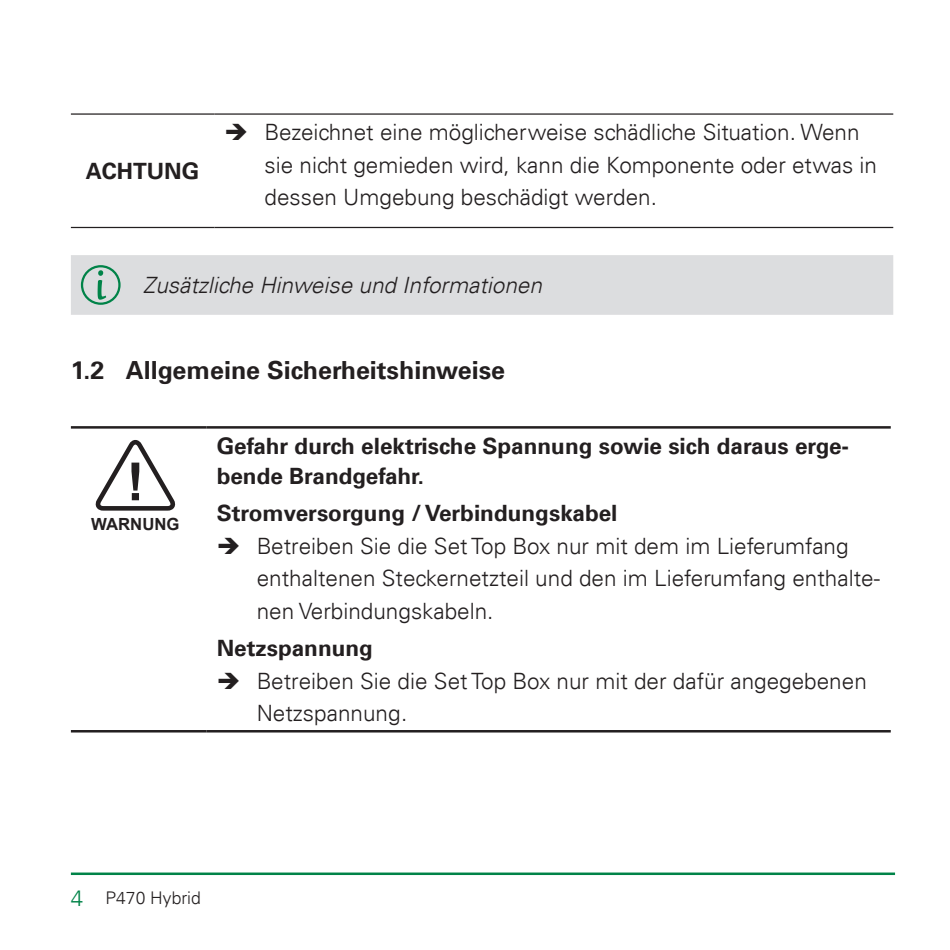
<style>
.page{position:relative;width:950px;height:950px;background:#fff}
.page>*{position:absolute;margin:0;border:0;box-sizing:border-box;transform-origin:0 0}
.t1{font:700 25px "Univers LT";color:#231f20}
.t2{font:300 22.5px/32.5px "Univers LT";color:#231f20}
.t3{font:700 22.5px/30px "Univers LT";color:#231f20}
.t4{font:italic 300 22.5px "Univers LT";color:#231f20}
.t5{font:300 17.5px "Univers LT";color:#231f20}
.t6{font:700 16.75px "Arial";color:#231f20}
.s1{font-size:22.5px;color:#008348}
</style>
<div class="page">
<hr style="left:71px;top:872px;width:824px;height:3px;background:#008348">
<hr style="left:71px;top:113px;width:143px;height:2px;background:#231f20">
<hr style="left:214px;top:113px;width:679px;height:2px;background:#231f20">
<hr style="left:71px;top:227px;width:143px;height:1px;background:#231f20">
<hr style="left:214px;top:227px;width:679px;height:1px;background:#231f20">
<div style="left:71px;top:255px;width:822px;height:60px;background:#dcdddf"></div>
<svg style="left:81px;top:265px;width:40px;height:40px"></svg>
<hr style="left:71px;top:426px;width:136px;height:2px;background:#231f20">
<hr style="left:207px;top:426px;width:683px;height:2px;background:#231f20">
<hr style="left:71px;top:730px;width:136px;height:2px;background:#231f20">
<hr style="left:207px;top:730px;width:683px;height:2px;background:#231f20">
<svg style="left:95px;top:440px;width:81px;height:71px"></svg>
<p class="t3" style="left:86px;top:156px;width:115px">ACHTUNG</p>
<p class="t2" style="left:264px;top:116px;width:614px">Bezeichnet eine möglicherweise schädliche Situation. Wenn sie nicht gemieden wird, kann die Komponente oder etwas in dessen Umgebung beschädigt werden.</p>
<p class="t4" style="left:143px;top:271px;width:400px">Zusätzliche Hinweise und Informationen</p>
<p class="t1" style="left:71px;top:355px;width:436px">1.2 Allgemeine Sicherheitshinweise</p>
<p class="t6" style="left:91px;top:513px;width:90px">WARNUNG</p>
<p class="t3" style="left:217px;top:431px;width:634px">Gefahr durch elektrische Spannung sowie sich daraus erge&shy;bende Brandgefahr.</p>
<p class="t3" style="left:217px;top:498px;width:402px">Stromversorgung / Verbindungskabel</p>
<p class="t2" style="left:257px;top:529px;width:624px">Betreiben Sie die Set Top Box nur mit dem im Lieferumfang enthaltenen Steckernetzteil und den im Lieferumfang enthalte&shy;nen Verbindungskabeln.</p>
<p class="t3" style="left:217px;top:633px;width:158px">Netzspannung</p>
<p class="t2" style="left:257px;top:664px;width:611px">Betreiben Sie die Set Top Box nur mit der dafür angegebenen<br>Netzspannung.</p>
<p class="t5" style="left:71px;top:887px;width:131px"><span class="s1">4</span> P470 Hybrid</p>
</div>
